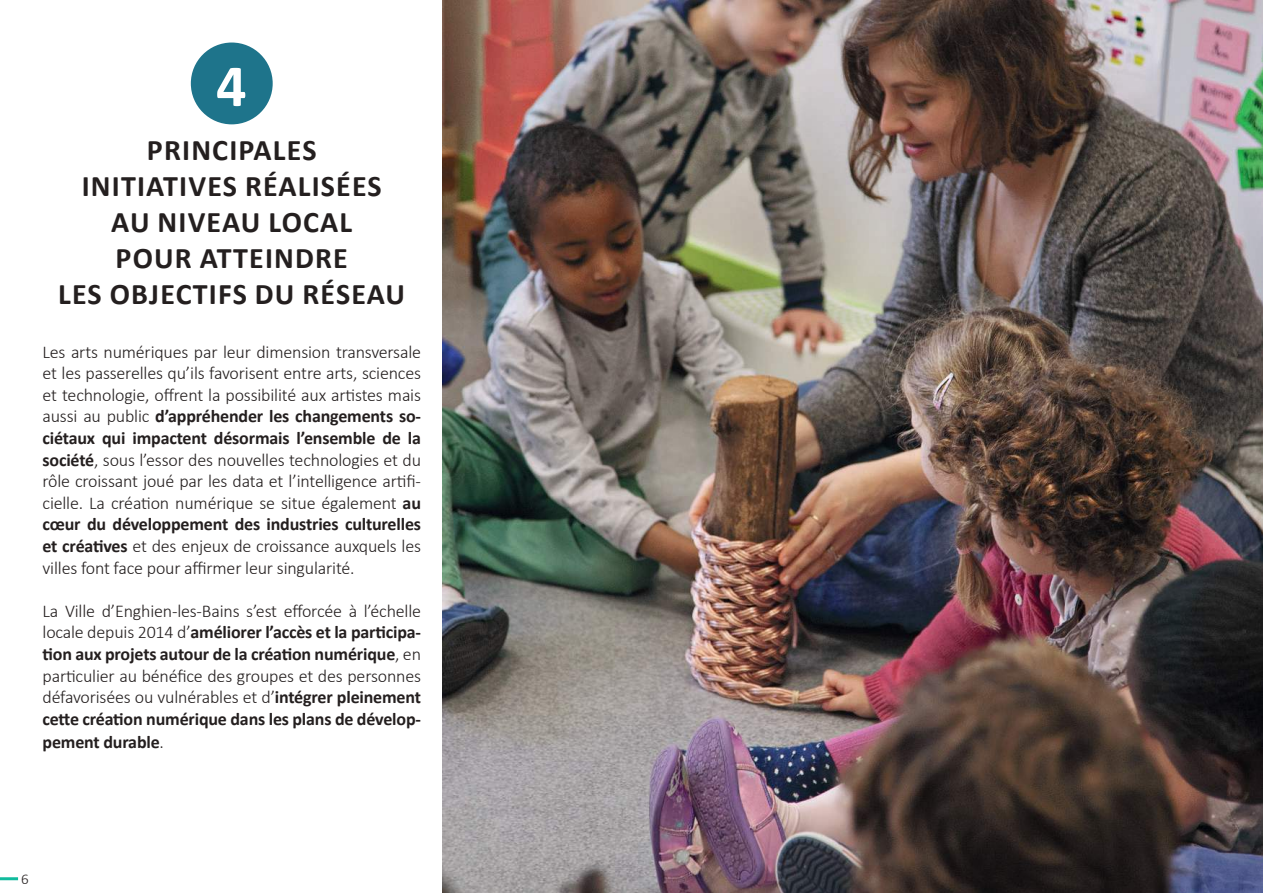
<style>
.page{position:relative;width:1263px;height:893px;background:#fff}
.page>*{position:absolute;margin:0;border:0;box-sizing:border-box;transform-origin:0 0}
.t1{font:700 60px "Calibri";color:#fff}
.t2{font:700 30px/36px "Calibri";letter-spacing:.04em;color:#241f1f;text-align:center}
.t3{font:300 18px/21.6px "Calibri";letter-spacing:-.01em;color:#241f1f;text-align:justify}
.t4{font:700 18px "Calibri";color:#241f1f}
.t5{font:300 15px "Calibri";color:#241f1f}
.s1{font-weight:700}
.s2{font-weight:300}
</style>
<div class="page">
<hr style="left:0;top:877px;width:18px;height:3px;background:#11bb9d">
<div style="left:191px;top:43px;width:82px;height:81px;background:#1e748b;border-radius:50%"></div>
<img style="left:442px;top:0;width:821px;height:893px">
<h1 class="t1" style="left:216px;top:44px;width:32px">4</h1>
<h2 class="t2" style="left:58px;top:131px;width:348px">PRINCIPALES<br>INITIATIVES RÉALISÉES<br>AU NIVEAU LOCAL<br>POUR ATTEINDRE<br>LES OBJECTIFS DU RÉSEAU</h2>
<p class="t3" style="left:43px;top:341px;width:380px">Les arts numériques par leur dimension transversale et les passerelles qu’ils favorisent entre arts, sciences et technologie, offrent la possibilité aux artistes mais aussi au public <span class="s1">d’appréhender les changements so&shy;ciétaux qui impactent désormais l’ensemble de la société</span>, sous l’essor des nouvelles technologies et du rôle croissant joué par les data et l’intelligence artifi&shy;cielle. La création numérique se situe également <span class="s1">au cœur du développement des industries culturelles et créatives</span> et des enjeux de croissance auxquels les villes font face pour affirmer leur singularité.</p>
<p class="t3" style="left:43px;top:600px;width:380px">La Ville d’Enghien-les-Bains s’est efforcée à l’échelle locale depuis 2014 d’<span class="s1">améliorer l’accès et la participa&shy;tion aux projets autour de la création numérique</span>, en particulier au bénéfice des groupes et des personnes défavorisées ou vulnérables et d’<span class="s1">intégrer pleinement cette création numérique dans les plans de dévelop-</span></p>
<p class="t4" style="left:43px;top:729px;width:123px">pement durable<span class="s2">.</span></p>
<p class="t5" style="left:21px;top:870px;width:9px">6</p>
</div>
